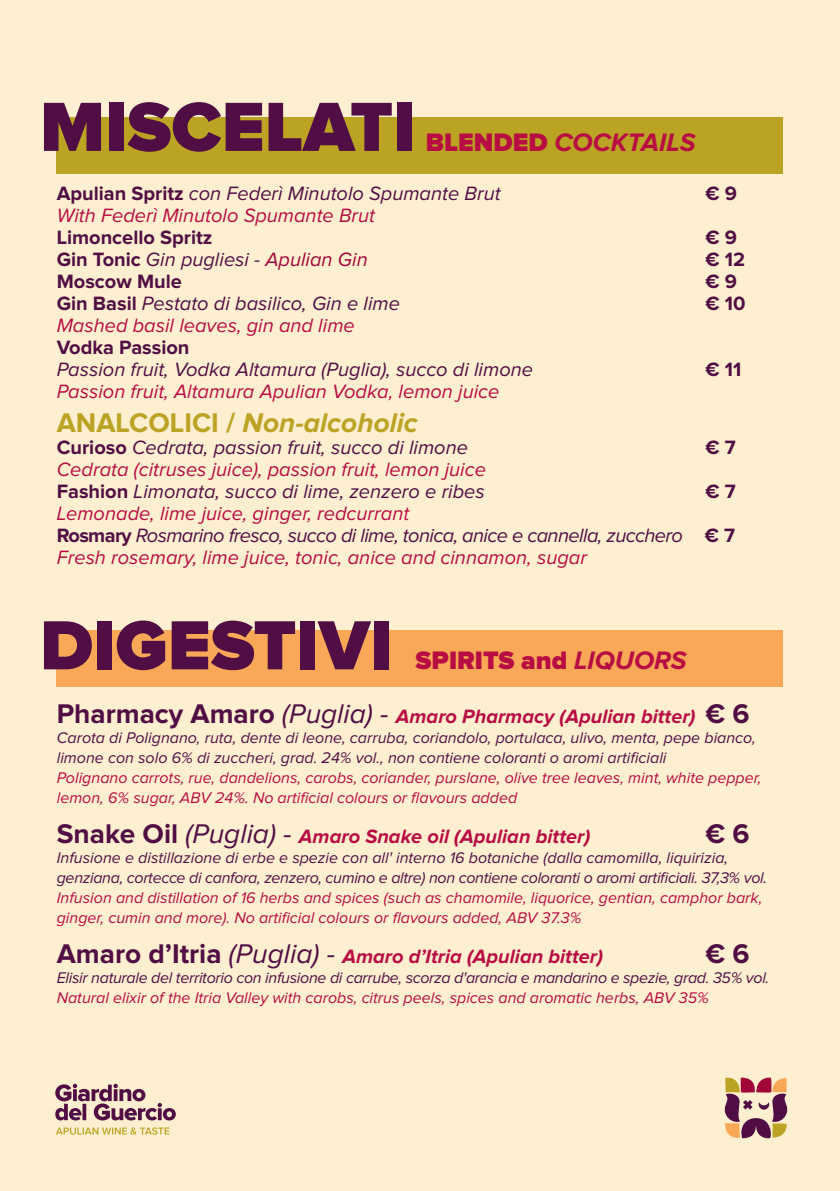
<style>
.page{position:relative;width:840px;height:1191px;background:#fff}
.page>*{position:absolute;margin:0;border:0;box-sizing:border-box;transform-origin:0 0}
.t1{font:900 72px "Proxima Nova";color:#510e45}
.t2{font:italic 700 28px "Proxima Nova";color:#bba323}
.t3{font:700 28px "Proxima Nova";color:#510e45}
.t4{font:900 26.2px "Proxima Nova";color:#b80d43}
.t5{font:italic 700 26.2px "Proxima Nova";color:#b80d43}
.t6{font:italic 20px/22px "Proxima Nova";color:#b80d43}
.t7{font:italic 20px "Proxima Nova";color:#510e45}
.t8{font:italic 700 20px "Proxima Nova";color:#b80d43}
.t9{font:700 20px "Proxima Nova";color:#510e45}
.t10{font:italic 16px/20px "Proxima Nova";color:#b80d43}
.t11{font:italic 16px/20px "Proxima Nova";color:#510e45}
.t12{font:italic 16px "Proxima Nova";letter-spacing:-.02em;color:#510e45}
.s1{font-weight:900;font-style:normal}
.s2{font-weight:700;font-style:normal}
.s3{color:#a10639}
.s4{font-style:normal}
.s5{font-weight:700;font-style:normal;color:#510e45}
.s6{color:#510e45}
.s7{font-weight:700;font-style:italic}
.s8{font-style:normal;font-size:28px;color:#510e45}
.s9{font-weight:400;font-size:28px;color:#510e45}
</style>
<div class="page">
<div style="left:0;top:0;width:839px;height:1191px;background:#feefd0"></div>
<svg style="left:724px;top:1077px;width:64px;height:62px"></svg>
<svg style="left:55px;top:1083px;width:121px;height:37px"></svg>
<svg style="left:56px;top:1127px;width:113px;height:7px"></svg>
<div style="left:57px;top:630px;width:725px;height:57px;background:#f8a856"></div>
<div style="left:57px;top:117px;width:725px;height:56px;background:#bba323"></div>
<h1 class="t1" style="left:40px;top:94px;width:376px">MISCELATI</h1>
<h3 class="t5" style="left:425px;top:130px;width:271px"><span class="s1">BLENDED</span> COCKTAILS</h3>
<p class="t7" style="left:57px;top:184px;width:445px"><span class="s2">Apulian Spritz</span> con Federì Minutolo Spumante Brut</p>
<p class="t9" style="left:705px;top:184px;width:33px">€ 9</p>
<p class="t6" style="left:57px;top:205px;width:320px">With Federì Minutolo Spumante Brut</p>
<p class="t9" style="left:57px;top:228px;width:157px">Limoncello Spritz</p>
<p class="t9" style="left:705px;top:228px;width:33px">€ 9</p>
<p class="t7" style="left:57px;top:250px;width:312px"><span class="s2">Gin Tonic</span> Gin pugliesi - <span class="s3">Apulian Gin</span></p>
<p class="t9" style="left:705px;top:250px;width:41px">€ 12</p>
<p class="t9" style="left:57px;top:272px;width:126px">Moscow Mule</p>
<p class="t9" style="left:705px;top:272px;width:33px">€ 9</p>
<p class="t7" style="left:57px;top:294px;width:344px"><span class="s2">Gin Basil</span> Pestato di basilico, Gin e lime</p>
<p class="t9" style="left:705px;top:294px;width:41px">€ 10</p>
<p class="t6" style="left:57px;top:315px;width:299px">Mashed basil leaves, gin and lime</p>
<p class="t9" style="left:57px;top:338px;width:134px">Vodka Passion</p>
<p class="t7" style="left:57px;top:360px;width:477px">Passion fruit, Vodka Altamura (Puglia), succo di limone</p>
<p class="t9" style="left:705px;top:360px;width:37px">€ 11</p>
<p class="t6" style="left:57px;top:381px;width:444px">Passion fruit, Altamura Apulian Vodka, lemon juice</p>
<h2 class="t2" style="left:57px;top:410px;width:362px"><span class="s4">ANALCOLICI /</span> Non-alcoholic</h2>
<p class="t7" style="left:57px;top:438px;width:412px"><span class="s2">Curioso</span> Cedrata, passion fruit, succo di limone</p>
<p class="t9" style="left:705px;top:438px;width:32px">€ 7</p>
<p class="t6" style="left:57px;top:459px;width:430px">Cedrata (citruses juice), passion fruit, lemon juice<br><span class="s5">Fashion</span> <span class="s6">Limonata, succo di lime, zenzero e ribes</span></p>
<p class="t9" style="left:705px;top:482px;width:32px">€ 7</p>
<p class="t6" style="left:57px;top:503px;width:679px">Lemonade, lime juice, ginger, redcurrant<br><span class="s5">Rosmary</span> <span class="s6">Rosmarino fresco, succo di lime, tonica, anice e cannella, zucchero</span> <span class="s5">€ 7<br></span>Fresh rosemary, lime juice, tonic, anice and cinnamon, sugar</p>
<h1 class="t1" style="left:40px;top:612px;width:353px">DIGESTIVI</h1>
<h3 class="t4" style="left:415px;top:648px;width:272px">SPIRITS and <span class="s7">LIQUORS</span></h3>
<p class="t8" style="left:57px;top:707px;width:694px"><span class="s8">Pharmacy Amaro</span> <span class="s9">(Puglia) -</span> Amaro Pharmacy (Apulian bitter) <span class="s8">€ 6</span></p>
<p class="t11" style="left:57px;top:728px;width:700px">Carota di Polignano, ruta, dente di leone, carruba, coriandolo, portulaca, ulivo, menta, pepe bianco, limone con solo 6% di zuccheri, grad. 24% vol., non contiene coloranti o aromi artificiali</p>
<p class="t10" style="left:57px;top:768px;width:705px">Polignano carrots, rue, dandelions, carobs, coriander, purslane, olive tree leaves, mint, white pepper, lemon, 6% sugar, ABV 24%. No artificial colours or flavours added</p>
<p class="t8" style="left:57px;top:827px;width:535px"><span class="s8">Snake Oil</span> <span class="s9">(Puglia) -</span> Amaro Snake oil (Apulian bitter)</p>
<h2 class="t3" style="left:705px;top:821px;width:46px">€ 6</h2>
<p class="t11" style="left:57px;top:848px;width:711px">Infusione e distillazione di erbe e spezie con all' interno 16 botaniche (dalla camomilla, liquirizia, genziana, cortecce di canfora, zenzero, cumino e altre) non contiene coloranti o aromi artificiali. 37,3% vol.</p>
<p class="t10" style="left:57px;top:888px;width:706px">Infusion and distillation of 16 herbs and spices (such as chamomile, liquorice, gentian, camphor bark, ginger, cumin and more). No artificial colours or flavours added, ABV 37.3%</p>
<p class="t8" style="left:57px;top:947px;width:547px"><span class="s8">Amaro d’Itria</span> <span class="s9">(Puglia) -</span> Amaro d’Itria (Apulian bitter)</p>
<h2 class="t3" style="left:705px;top:941px;width:46px">€ 6</h2>
<p class="t12" style="left:57px;top:970px;width:713px">Elisir naturale del territorio con infusione di carrube, scorza d'arancia e mandarino e spezie, grad. 35% vol.</p>
<p class="t10" style="left:57px;top:988px;width:653px">Natural elixir of the Itria Valley with carobs, citrus peels, spices and aromatic herbs, ABV 35%</p>
</div>
